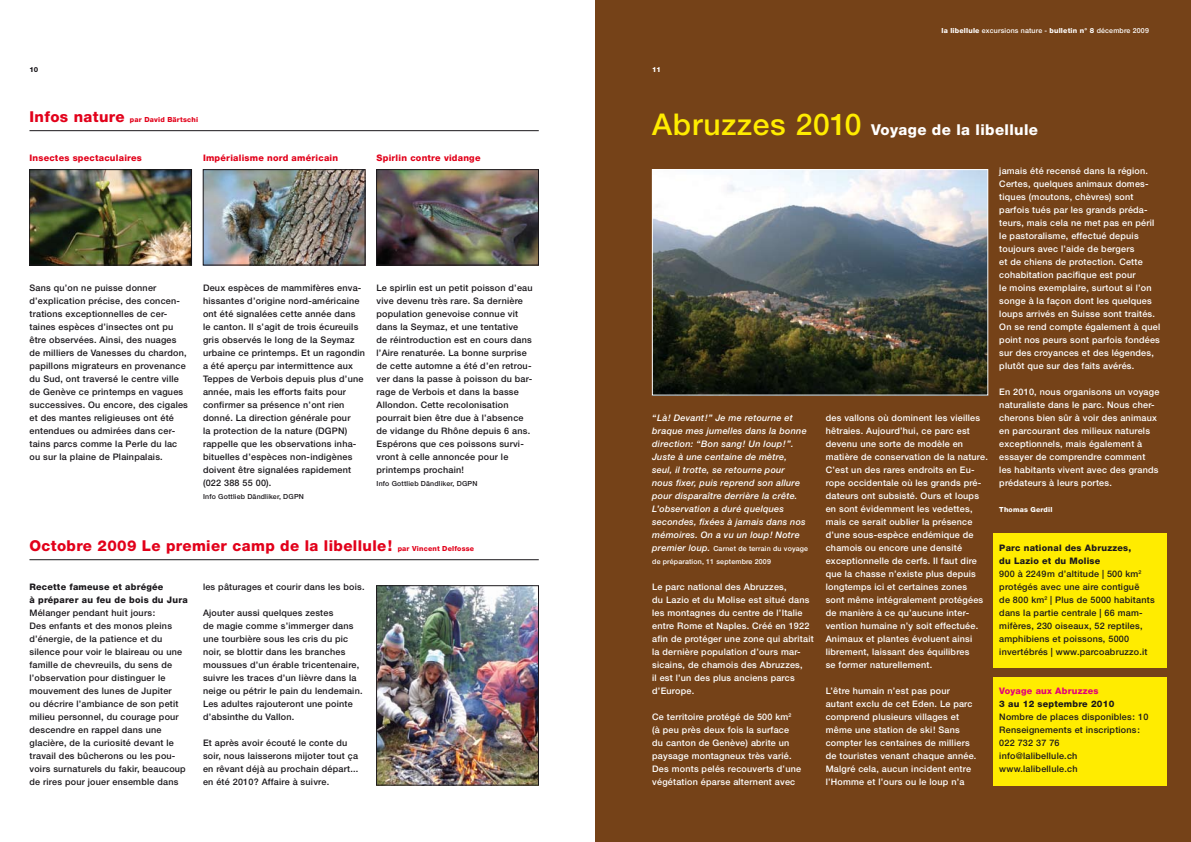
<style>
.page{position:relative;width:1191px;height:842px;background:#fff}
.page>*{position:absolute;margin:0;border:0;box-sizing:border-box;transform-origin:0 0}
.t1{font:800 15px "Helvetica Neue LT Std";letter-spacing:.025em;color:#e2001a}
.t2{font:800 15px "Helvetica Neue LT Std";letter-spacing:.025em;color:#fff}
.t3{font:500 9px/13px "Helvetica Neue LT Std";letter-spacing:.025em;color:#1a171b}
.t4{font:500 9px/13px "Helvetica Neue LT Std";letter-spacing:.025em;color:#fff}
.t5{font:italic 500 9px/13px "Helvetica Neue LT Std";letter-spacing:.025em;color:#fff}
.t6{font:800 9px "Helvetica Neue LT Std";letter-spacing:.025em;color:#e2001a}
.t7{font:800 9px/13px "Helvetica Neue LT Std";letter-spacing:.025em;color:#1a171b}
.t8{font:800 9px "Helvetica Neue LT Std";letter-spacing:.025em;color:#e2007a}
.t9{font:500 7px/13px "Helvetica Neue LT Std";letter-spacing:.025em;color:#fff}
.t10{font:500 7px "Helvetica Neue LT Std";letter-spacing:.025em;color:#1a171b}
.t11{font:800 7px "Helvetica Neue LT Std";letter-spacing:.025em;color:#e2001a}
.t12{font:800 7px "Helvetica Neue LT Std";letter-spacing:.025em;color:#fff}
.t13{font:800 7px "Helvetica Neue LT Std";color:#1a171b}
.s1{font-weight:800}
.s2{font-size:15px}
.s3{font-size:7px}
.s4{font-weight:500;font-size:30px;color:#ffec00}
.s5{font-style:italic;font-size:9px}
</style>
<div class="page">
<div style="left:595px;top:0;width:596px;height:842px;background:#754218"></div>
<div style="left:993px;top:534px;width:174px;height:134px;background:#ffec00"></div>
<div style="left:993px;top:677px;width:174px;height:108px;background:#ffec00"></div>
<img style="left:654px;top:171px;width:332px;height:222px">
<div style="left:652px;top:169px;width:336px;height:226px;border:1px solid #fff"></div>
<hr style="left:29px;top:559px;width:510px;height:1px;background:#1a171b">
<img style="left:378px;top:587px;width:158px;height:196px">
<div style="left:376px;top:585px;width:162px;height:200px;border:1px solid #1a171b"></div>
<hr style="left:29px;top:130px;width:510px;height:1px;background:#1a171b">
<img style="left:31px;top:171px;width:159px;height:92px">
<div style="left:29px;top:169px;width:163px;height:96px;border:1px solid #1a171b"></div>
<img style="left:378px;top:171px;width:158px;height:92px">
<div style="left:376px;top:169px;width:162px;height:96px;border:1px solid #1a171b"></div>
<img style="left:205px;top:171px;width:158px;height:92px">
<div style="left:203px;top:169px;width:162px;height:96px;border:1px solid #1a171b"></div>
<p class="t13" style="left:29px;top:65px;width:10px">10</p>
<p class="t12" style="left:652px;top:65px;width:10px">11</p>
<p class="t9" style="left:941px;top:24px;width:209px"><span class="s1">la libellule</span> excursions nature - <span class="s1">bulletin n° 8</span> décembre 2009</p>
<p class="t11" style="left:29px;top:116px;width:170px"><span class="s2">Infos nature</span> par David Bärtschi</p>
<p class="t6" style="left:29px;top:153px;width:114px">Insectes spectaculaires</p>
<p class="t6" style="left:203px;top:153px;width:137px">Impérialisme nord américain</p>
<p class="t6" style="left:376px;top:153px;width:105px">Spirlin contre vidange</p>
<p class="t3" style="left:29px;top:281px;width:160px">Sans qu’on ne puisse donner d’explication précise, des concen&shy;trations exceptionnelles de cer&shy;taines espèces d’insectes ont pu être observées. Ainsi, des nuages de milliers de Vanesses du chardon, papillons migrateurs en provenance du Sud, ont traversé le centre ville de Genève ce printemps en vagues successives. Ou encore, des cigales et des mantes religieuses ont été entendues ou admirées dans cer&shy;tains parcs comme la Perle du lac ou sur la plaine de Plainpalais.</p>
<p class="t3" style="left:203px;top:281px;width:163px">Deux espèces de mammifères enva&shy;hissantes d’origine nord-américaine ont été signalées cette année dans le canton. Il s’agit de trois écureuils gris observés le long de la Seymaz urbaine ce printemps. Et un ragondin a été aperçu par intermittence aux Teppes de Verbois depuis plus d’une année, mais les efforts faits pour confirmer sa présence n’ont rien donné. La direction générale pour<br>la protection de la nature (DGPN) rappelle que les observations inha&shy;bituelles d’espèces non-indigènes doivent être signalées rapidement (022 388 55 00).</p>
<p class="t10" style="left:203px;top:493px;width:102px">Info Gottlieb Dändliker, DGPN</p>
<p class="t3" style="left:376px;top:281px;width:157px">Le spirlin est un petit poisson d’eau vive devenu très rare. Sa dernière population genevoise connue vit dans la Seymaz, et une tentative<br>de réintroduction est en cours dans l’Aire renaturée. La bonne surprise de cette automne a été d’en retrou&shy;ver dans la passe à poisson du bar&shy;rage de Verbois et dans la basse<br>Allondon. Cette recolonisation pourrait bien être due à l’absence de vidange du Rhône depuis 6 ans.<br>Espérons que ces poissons survi&shy;vront à celle annoncée pour le printemps prochain!</p>
<p class="t10" style="left:376px;top:480px;width:102px">Info Gottlieb Dändliker, DGPN</p>
<h1 class="t1" style="left:29px;top:537px;width:446px">Octobre 2009 Le premier camp de la libellule! <span class="s3">par Vincent Delfosse</span></h1>
<p class="t7" style="left:29px;top:580px;width:160px">Recette fameuse et abrégée<br>à préparer au feu de bois du Jura</p>
<p class="t3" style="left:29px;top:606px;width:158px">Mélanger pendant huit jours:<br>Des enfants et des monos pleins d’énergie, de la patience et du silence pour voir le blaireau ou une famille de chevreuils, du sens de l’observation pour distinguer le mouvement des lunes de Jupiter<br>ou décrire l’ambiance de son petit milieu personnel, du courage pour descendre en rappel dans une glacière, de la curiosité devant le travail des bûcherons ou les pou&shy;voirs surnaturels du fakir, beaucoup de rires pour jouer ensemble dans</p>
<p class="t3" style="left:203px;top:580px;width:163px">les pâturages et courir dans les bois.</p>
<p class="t3" style="left:203px;top:606px;width:161px">Ajouter aussi quelques zestes<br>de magie comme s’immerger dans une tourbière sous les cris du pic noir, se blottir dans les branches moussues d’un érable tricentenaire, suivre les traces d’un lièvre dans la neige ou pétrir le pain du lendemain.<br>Les adultes rajouteront une pointe d’absinthe du Vallon.</p>
<p class="t3" style="left:203px;top:736px;width:157px">Et après avoir écouté le conte du soir, nous laisserons mijoter tout ça en rêvant déjà au prochain départ... en été 2010? Affaire à suivre.</p>
<h1 class="t2" style="left:652px;top:121px;width:387px"><span class="s4">Abruzzes 2010</span> Voyage de la libellule</h1>
<p class="t5" style="left:652px;top:411px;width:156px">“Là! Devant!” Je me retourne et braque mes jumelles dans la bonne direction: “Bon sang! Un loup!”.<br>Juste à une centaine de mètre, seul, il trotte, se retourne pour nous fixer, puis reprend son allure pour disparaître derrière la crête.<br>L’observation a duré quelques secondes, fixées à jamais dans nos mémoires. On a vu un loup! Notre</p>
<p class="t9" style="left:652px;top:542px;width:157px"><span class="s5">premier loup.</span> Carnet de terrain du voyage de préparation, 11 septembre 2009</p>
<p class="t4" style="left:652px;top:580px;width:163px">Le parc national des Abruzzes,<br>du Lazio et du Molise est situé dans les montagnes du centre de l’Italie entre Rome et Naples. Créé en 1922 afin de protéger une zone qui abritait la dernière population d’ours mar&shy;sicains, de chamois des Abruzzes,<br>il est l’un des plus anciens parcs d’Europe.</p>
<p class="t4" style="left:652px;top:710px;width:150px">Ce territoire protégé de 500 km<sup>2 </sup>(à peu près deux fois la surface du canton de Genève) abrite un paysage montagneux très varié.<br>Des monts pelés recouverts d’une végétation éparse alternent avec</p>
<p class="t4" style="left:825px;top:411px;width:164px">des vallons où dominent les vieilles hêtraies. Aujourd’hui, ce parc est devenu une sorte de modèle en matière de conservation de la nature.<br>C’est un des rares endroits en Eu&shy;rope occi-dentale où les grands pré&shy;dateurs ont subsisté. Ours et loups en sont évidemment les vedettes, mais ce serait oublier la présence d’une sous-espèce endémique de chamois ou encore une densité exceptionnelle de cerfs. Il faut dire que la chasse n’existe plus depuis longtemps ici et certaines zones sont même intégralement protégées de manière à ce qu’aucune inter&shy;vention humaine n’y soit effectuée.<br>Animaux et plantes évoluent ainsi librement, laissant des équilibres<br>se former naturellement.</p>
<p class="t4" style="left:825px;top:684px;width:152px">L’être humain n’est pas pour autant exclu de cet Eden. Le parc comprend plusieurs villages et même une station de ski! Sans compter les centaines de milliers de touristes venant chaque année.<br>Malgré cela, aucun incident entre l’Homme et l’ours ou le loup n’a</p>
<p class="t4" style="left:999px;top:164px;width:162px">jamais été recensé dans la région.<br>Certes, quelques animaux domes&shy;tiques (moutons, chèvres) sont parfois tués par les grands préda&shy;teurs, mais cela ne met pas en péril le pastoralisme, effectué depuis toujours avec l’aide de ber-gers<br>et de chiens de protection. Cette cohabitation pacifique est pour<br>le moins exemplaire, surtout si l’on songe à la façon dont les quelques loups arrivés en Suisse sont traités.<br>On se rend compte également à quel point nos peurs sont parfois fondées sur des croyances et des légendes, plutôt que sur des faits avérés.</p>
<p class="t4" style="left:999px;top:385px;width:162px">En 2010, nous organisons un voyage naturaliste dans le parc. Nous cher&shy;cherons bien sûr à voir des animaux en parcourant des milieux naturels exceptionnels, mais également à essayer de comprendre comment les habitants vivent avec des grands prédateurs à leurs portes.</p>
<p class="t12" style="left:999px;top:506px;width:55px">Thomas Gerdil</p>
<p class="t3" style="left:999px;top:541px;width:157px"><span class="s1">Parc national des Abruzzes,<br>du Lazio et du Molise<br></span>900 à 2249m d’altitude | 500 km<sup>2 </sup>protégés avec une aire contiguë<br>de 800 km<sup>2</sup> | Plus de 5000 habitants dans la partie centrale | 66 mam&shy;mifères, 230 oiseaux, 52 reptiles, amphibiens et poissons, 5000 invertébrés | www.parcoabruzzo.it</p>
<p class="t8" style="left:999px;top:686px;width:101px">Voyage aux Abruzzes</p>
<p class="t7" style="left:999px;top:697px;width:117px">3 au 12 septembre 2010</p>
<p class="t3" style="left:999px;top:710px;width:150px">Nombre de places disponibles: 10<br>Renseignements et inscriptions:<br>022 732 37 76<br>info@lalibellule.ch www.lalibellule.ch</p>
</div>
